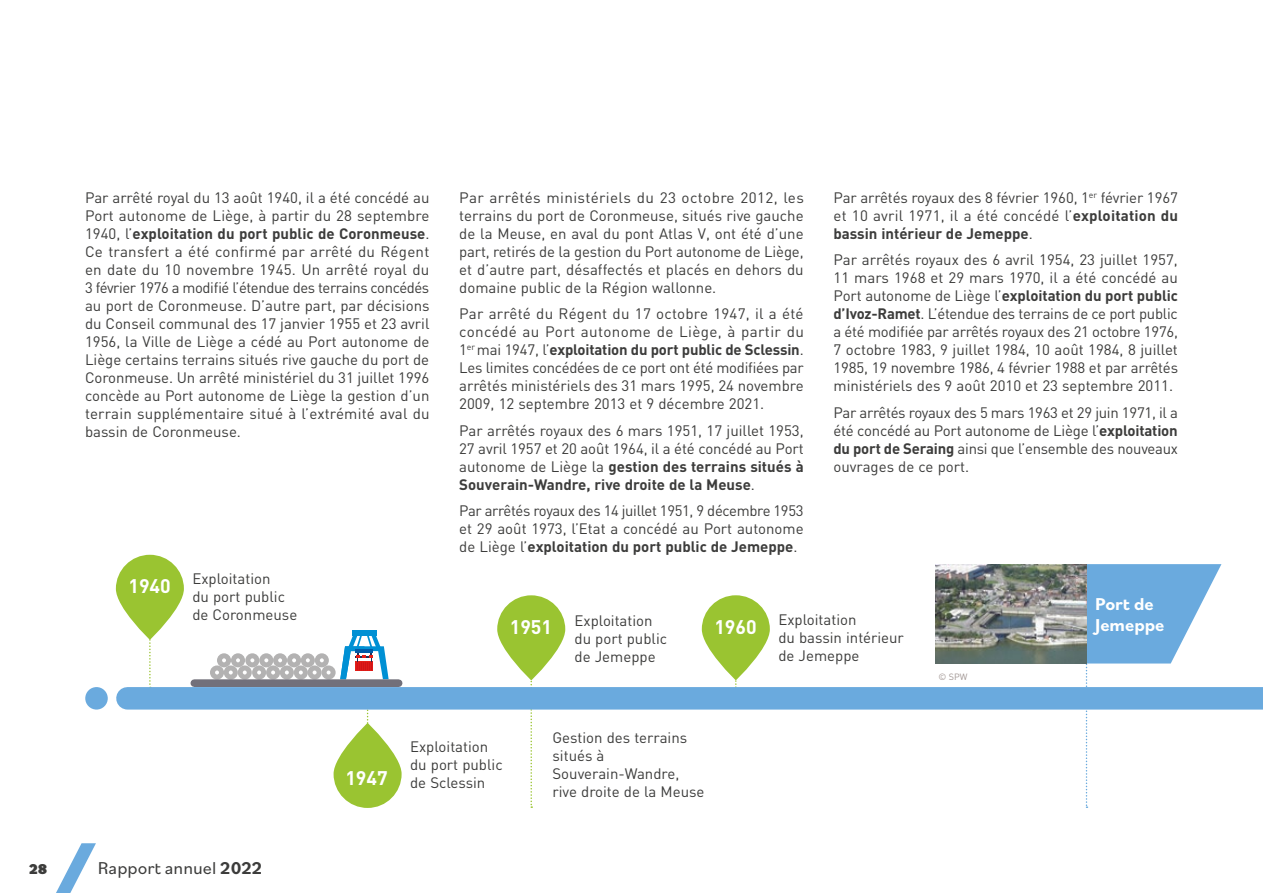
<style>
.page{position:relative;width:1263px;height:893px;background:#fff}
.page>*{position:absolute;margin:0;border:0;box-sizing:border-box;transform-origin:0 0}
.t1{font:700 19.5px "DINOT";color:#fff}
.t2{font:18px "Bilo";color:#3c3c3b}
.t3{font:700 18px/21.6px "Bilo";color:#fff}
.t4{font:15px/18px "DINOT";color:#3c3c3b;text-align:justify}
.t5{font:900 15px "Bilo";color:#3c3c3b}
.t6{font:9px "DINOT";color:#a09592}
.s1{font-weight:700}
</style>
<div class="page">
<svg style="left:56px;top:843px;width:40px;height:50px"></svg>
<svg style="left:116px;top:555px;width:68px;height:85px;fill:#9ac431"></svg>
<svg style="left:702px;top:595px;width:68px;height:85px;fill:#9ac431"></svg>
<svg style="left:497px;top:595px;width:68px;height:85px;fill:#9ac431"></svg>
<div style="left:85px;top:687px;width:23px;height:23px;background:#6aaade;border-radius:50%"></div>
<svg style="left:334px;top:723px;width:68px;height:85px;fill:#9ac431"></svg>
<svg style="left:149px;top:627px;width:2px;height:60px"></svg>
<svg style="left:735px;top:668px;width:2px;height:19px"></svg>
<svg style="left:530px;top:668px;width:2px;height:140px"></svg>
<svg style="left:367px;top:710px;width:2px;height:28px"></svg>
<div style="left:127px;top:687px;width:1136px;height:23px;background:#6aaade"></div>
<svg style="left:210px;top:630px;width:179px;height:49px"></svg>
<div style="left:194px;top:679px;width:205px;height:8px;background:#72707a"></div>
<svg style="left:1086px;top:564px;width:135px;height:244px"></svg>
<img style="left:936px;top:564px;width:150px;height:100px">
<p class="t4" style="left:85px;top:188px;width:346px">Par arrêté royal du 13 août 1940, il a été concédé au Port autonome de Liège, à partir du 28 septembre 1940, l’<span class="s1">exploitation du port public de Coronmeuse</span>.<br>Ce transfert a été confirmé par arrêté du Régent en date du 10 novembre 1945. Un arrêté royal du 3 février 1976 a modifié l’étendue des terrains concédés au port de Coronmeuse. D’autre part, par décisions du Conseil communal des 17 janvier 1955 et 23 avril 1956, la Ville de Liège a cédé au Port autonome de Liège certains terrains situés rive gauche du port de Coronmeuse. Un arrêté ministériel du 31 juillet 1996 concède au Port autonome de Liège la gestion d’un terrain supplémentaire situé à l’extrémité aval du bassin de Coronmeuse.</p>
<p class="t4" style="left:459px;top:188px;width:346px">Par arrêtés ministériels du 23 octobre 2012, les terrains du port de Coronmeuse, situés rive gauche de la Meuse, en aval du pont Atlas V, ont été d’une part, retirés de la gestion du Port autonome de Liège, et d’autre part, désaffectés et placés en dehors du domaine public de la Région wallonne.</p>
<p class="t4" style="left:459px;top:304px;width:346px">Par arrêté du Régent du 17 octobre 1947, il a été concédé au Port autonome de Liège, à partir du 1<sup>er</sup> mai 1947, l’<span class="s1">exploitation du port public de Sclessin</span>.<br>Les limites concédées de ce port ont été modifiées par arrêtés ministériels des 31 mars 1995, 24 novembre 2009, 12 septembre 2013 et 9 décembre 2021.</p>
<p class="t4" style="left:459px;top:421px;width:346px">Par arrêtés royaux des 6 mars 1951, 17 juillet 1953, 27 avril 1957 et 20 août 1964, il a été concédé au Port autonome de Liège la <span class="s1">gestion des terrains situés à Souverain-Wandre, rive droite de la Meuse</span>.</p>
<p class="t4" style="left:459px;top:501px;width:346px">Par arrêtés royaux des 14 juillet 1951, 9 décembre 1953 et 29 août 1973, l’Etat a concédé au Port autonome de Liège l’<span class="s1">exploitation du port public de Jemeppe</span>.</p>
<p class="t4" style="left:833px;top:188px;width:346px">Par arrêtés royaux des 8 février 1960, 1<sup>er</sup> février 1967 et 10 avril 1971, il a été concédé l’<span class="s1">exploitation du bassin intérieur de Jemeppe</span>.</p>
<p class="t4" style="left:833px;top:250px;width:346px">Par arrêtés royaux des 6 avril 1954, 23 juillet 1957, 11 mars 1968 et 29 mars 1970, il a été concédé au Port autonome de Liège l’<span class="s1">exploitation du port public d’Ivoz-Ramet</span>. L’étendue des terrains de ce port public a été modifiée par arrêtés royaux des 21 octobre 1976, 7 octobre 1983, 9 juillet 1984, 10 août 1984, 8 juillet 1985, 19 novembre 1986, 4 février 1988 et par arrêtés ministériels des 9 août 2010 et 23 septembre 2011.</p>
<p class="t4" style="left:833px;top:403px;width:346px">Par arrêtés royaux des 5 mars 1963 et 29 juin 1971, il a été concédé au Port autonome de Liège l’<span class="s1">exploitation du port de Seraing</span> ainsi que l’ensemble des nouveaux ouvrages de ce port.</p>
<h1 class="t1" style="left:128px;top:573px;width:44px">1940</h1>
<p class="t4" style="left:192px;top:569px;width:106px;text-align:left">Exploitation<br>du port public de Coronmeuse</p>
<p class="t5" style="left:29px;top:858px;width:19px">28</p>
<p class="t2" style="left:98px;top:855px;width:166px">Rapport annuel <span class="s1">2022</span></p>
<p class="t4" style="left:574px;top:611px;width:94px;text-align:left">Exploitation du port public de Jemeppe</p>
<h1 class="t1" style="left:510px;top:613px;width:44px">1951</h1>
<h1 class="t1" style="left:714px;top:613px;width:44px">1960</h1>
<p class="t4" style="left:778px;top:610px;width:127px;text-align:left">Exploitation<br>du bassin intérieur de Jemeppe</p>
<h1 class="t1" style="left:345px;top:764px;width:44px">1947</h1>
<p class="t4" style="left:410px;top:737px;width:94px;text-align:left">Exploitation du port public de Sclessin</p>
<p class="t4" style="left:552px;top:728px;width:154px;text-align:left">Gestion des terrains situés à<br>Souverain-Wandre, rive droite de la Meuse</p>
<p class="t6" style="left:938px;top:670px;width:31px">© SPW</p>
<p class="t3" style="left:1095px;top:592px;width:71px">Port de<br>Jemeppe</p>
</div>
